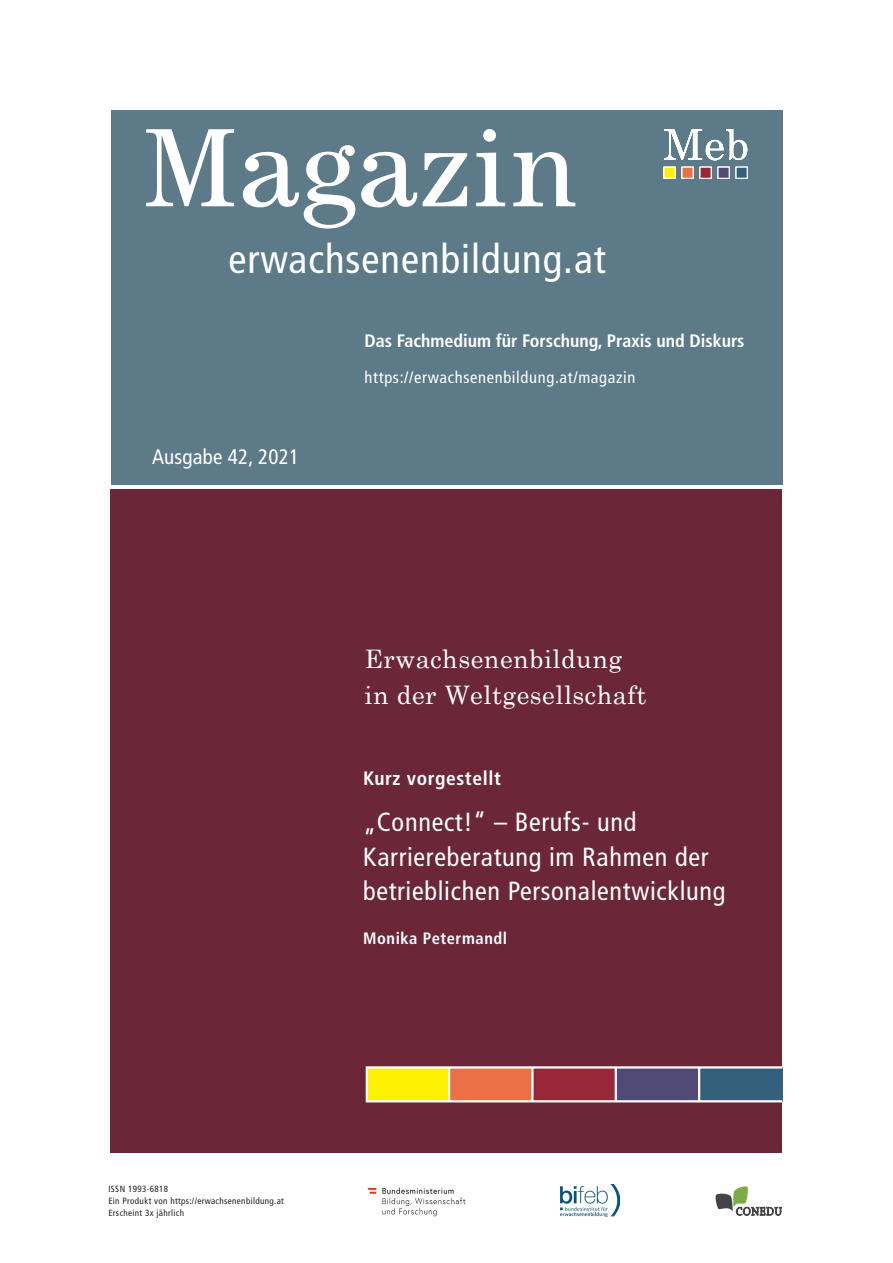
<style>
.page{position:relative;width:893px;height:1263px;background:#fff}
.page>*{position:absolute;margin:0;border:0;box-sizing:border-box;transform-origin:0 0}
.t1{font:condensed 40.5px "Frutiger LT Std";letter-spacing:.025em;color:#fff}
.UE1{font:condensed 26.25px "Frutiger LT Std";letter-spacing:.025em;color:#fff}
.t2{font:25.5px/36px "Century Schoolbook";letter-spacing:.02em;color:#fff}
.t3{font:condensed 21px "Frutiger LT Std";letter-spacing:.01em;color:#fff}
.rubrik{font:700 condensed 19.5px "Frutiger LT Std";letter-spacing:.03em;color:#fff}
.t4{font:700 condensed 18px "Frutiger LT Std";color:#fff}
.t5{font:condensed 16.5px "Frutiger LT Std";letter-spacing:.04em;color:#fff}
.Autorin{font:700 condensed 16.5px "Frutiger LT Std";letter-spacing:.035em;color:#fff}
.t6{font:condensed 9px/12px "Frutiger LT Std";letter-spacing:.04em;color:#231f20}
</style>
<div class="page">
<div style="left:111px;top:489px;width:671px;height:663px;background:#6b2638"></div>
<div style="left:111px;top:111px;width:671px;height:374px;background:#5c7a88"></div>
<div style="left:532px;top:1067px;width:84px;height:34px;background:#982738"></div>
<div style="left:616px;top:1067px;width:83px;height:34px;background:#514a76"></div>
<div style="left:699px;top:1067px;width:83px;height:34px;background:#34607b"></div>
<div style="left:367px;top:1067px;width:82px;height:34px;background:#fff101"></div>
<div style="left:449px;top:1067px;width:83px;height:34px;background:#eb7046"></div>
<hr style="left:448px;top:1067px;width:2px;height:34px;background:#fff">
<hr style="left:531px;top:1067px;width:3px;height:34px;background:#fff">
<hr style="left:615px;top:1067px;width:2px;height:34px;background:#fff">
<hr style="left:698px;top:1067px;width:2px;height:34px;background:#fff">
<div style="left:366px;top:1066px;width:417px;height:36px;border:2px solid #fff"></div>
<svg style="left:146px;top:129px;width:429px;height:100px"></svg>
<svg style="left:715px;top:1186px;width:67px;height:29px"></svg>
<img style="left:367px;top:1187px;width:99px;height:30px">
<img style="left:561px;top:1185px;width:59px;height:32px">
<div style="left:700px;top:167px;width:11px;height:11px;background:#982738;border:1px solid #fff"></div>
<div style="left:718px;top:167px;width:11px;height:11px;background:#514a76;border:1px solid #fff"></div>
<div style="left:736px;top:167px;width:11px;height:11px;background:#34607b;border:1px solid #fff"></div>
<div style="left:664px;top:167px;width:11px;height:11px;background:#fff101"></div>
<div style="left:682px;top:167px;width:11px;height:11px;background:#eb7046;border:1px solid #fff"></div>
<svg style="left:664px;top:129px;width:83px;height:31px"></svg>
<h1 class="t1" style="left:229px;top:235px;width:379px">erwachsenenbildung.at</h1>
<p class="t3" style="left:152px;top:444px;width:149px">Ausgabe 42, 2021</p>
<p class="t4" style="left:365px;top:330px;width:381px">Das Fachmedium für Forschung, Praxis und Diskurs</p>
<p class="t5" style="left:365px;top:367px;width:272px">https://erwachsenenbildung.at/magazin</p>
<p class="t2" style="left:365px;top:639px;width:283px">Erwachsenenbildung in der Weltgesellschaft</p>
<p class="rubrik" style="left:363px;top:766px;width:139px">Kurz vorgestellt</p>
<p class="UE1" style="left:363px;top:807px;width:275px">„Connect!“ – Berufs- und</p>
<p class="UE1" style="left:363px;top:841px;width:347px">Karriereberatung im Rahmen der</p>
<p class="UE1" style="left:363px;top:876px;width:364px">betrieblichen Personalentwicklung</p>
<p class="Autorin" style="left:363px;top:929px;width:146px">Monika Petermandl</p>
<p class="t6" style="left:108px;top:1183px;width:177px">ISSN 1993-6818<br>Ein Produkt von https://erwachsenenbildung.at<br>Erscheint 3x jährlich</p>
</div>
